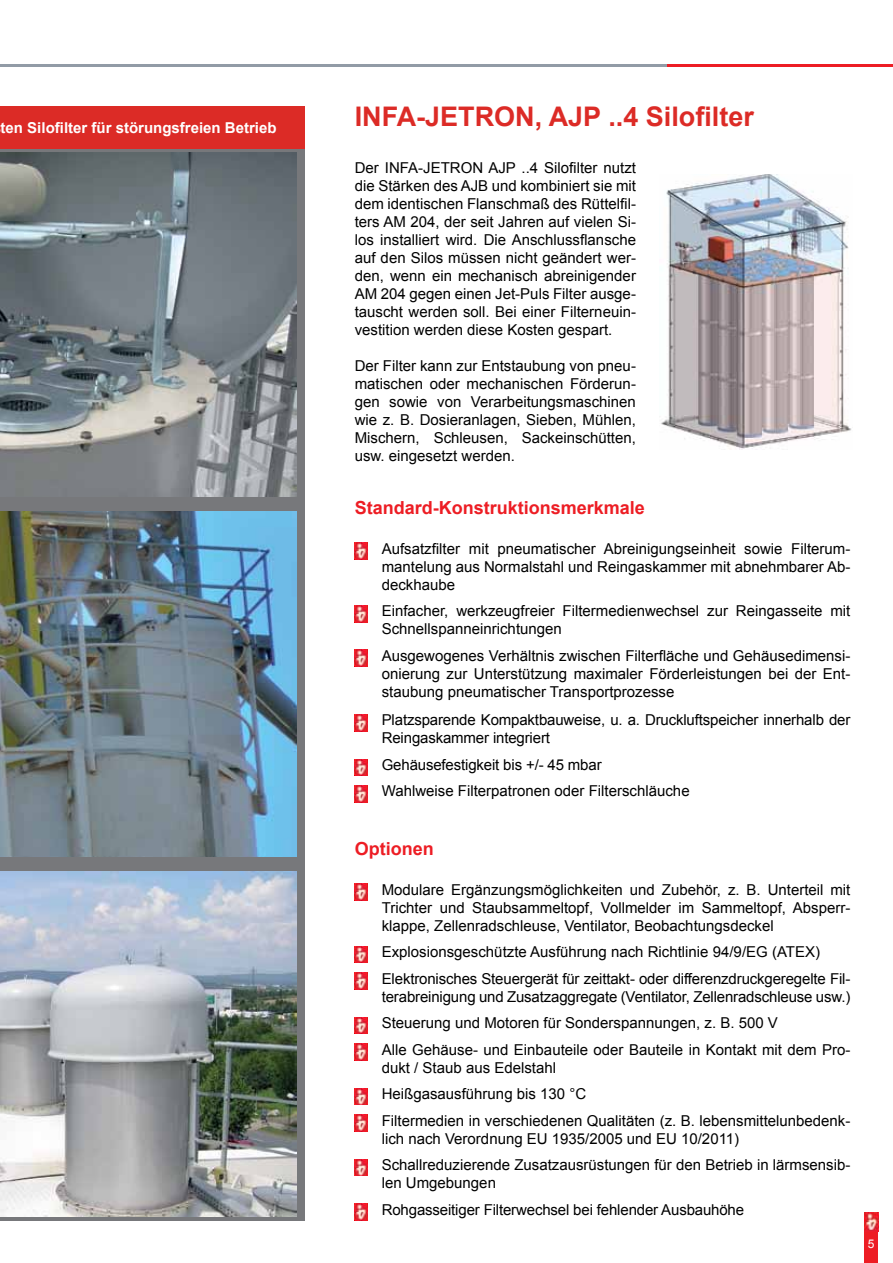
<style>
.page{position:relative;width:893px;height:1263px;background:#fff}
.page>*{position:absolute;margin:0;border:0;box-sizing:border-box;transform-origin:0 0}
.t1{font:700 27px "Arial";color:#dc2b26}
.t2{font:700 18px "Arial";color:#ed1d24}
.t3{font:15px/18px "Arial";color:#000;text-align:justify}
.t4{font:700 15px "Arial";color:#fff}
.t5{font:12px "Arial";color:#fff}
</style>
<div class="page">
<hr style="left:0;top:65px;width:754px;height:2px;background:#929ba6">
<hr style="left:667px;top:65px;width:226px;height:2px;background:#ed1d24">
<div style="left:864px;top:1213px;width:14px;height:50px;background:#ed1d24"></div>
<img style="left:864px;top:1213px;width:14px;height:18px">
<div style="left:0;top:106px;width:305px;height:1114px;background:#77787b"></div>
<div style="left:0;top:106px;width:305px;height:43px;background:#dc2b26"></div>
<img style="left:661px;top:174px;width:190px;height:275px">
<img style="left:0;top:152px;width:296px;height:344px">
<img style="left:0;top:872px;width:296px;height:344px">
<img style="left:355px;top:543px;width:12px;height:16px">
<img style="left:355px;top:605px;width:12px;height:17px">
<img style="left:355px;top:650px;width:12px;height:16px">
<img style="left:355px;top:715px;width:12px;height:16px">
<img style="left:355px;top:759px;width:12px;height:17px">
<img style="left:355px;top:786px;width:12px;height:16px">
<img style="left:355px;top:884px;width:12px;height:16px">
<img style="left:355px;top:946px;width:12px;height:17px">
<img style="left:355px;top:973px;width:12px;height:16px">
<img style="left:355px;top:1017px;width:12px;height:17px">
<img style="left:355px;top:1044px;width:12px;height:16px">
<img style="left:355px;top:1088px;width:12px;height:17px">
<img style="left:355px;top:1115px;width:12px;height:16px">
<img style="left:355px;top:1159px;width:12px;height:17px">
<img style="left:355px;top:1204px;width:12px;height:16px">
<img style="left:0;top:512px;width:296px;height:344px">
<p class="t4" style="left:1px;top:118px;width:277px">ten Silofilter für störungsfreien Betrieb</p>
<h1 class="t1" style="left:355px;top:98px;width:401px">INFA-JETRON, AJP ..4 Silofilter</h1>
<p class="t3" style="left:355px;top:159px;width:283px">Der INFA-JETRON AJP ..4 Silofilter nutzt die Stärken des AJB und kombiniert sie mit dem identischen Flanschmaß des Rüttelfil&shy;ters AM 204, der seit Jahren auf vielen Si&shy;los installiert wird. Die Anschlussflansche auf den Silos müssen nicht geändert wer&shy;den, wenn ein mechanisch abreinigender AM 204 gegen einen Jet-Puls Filter ausge&shy;tauscht werden soll. Bei einer Filterneuin&shy;vestition werden diese Kosten gespart.</p>
<p class="t3" style="left:355px;top:357px;width:283px">Der Filter kann zur Entstaubung von pneu&shy;matischen oder mechanischen Förderun&shy;gen sowie von Verarbeitungsmaschinen wie z. B. Dosieranlagen, Sieben, Mühlen, Mischern, Schleusen, Sackeinschütten, usw. eingesetzt werden.</p>
<p class="t2" style="left:355px;top:496px;width:292px">Standard-Konstruktionsmerkmale</p>
<p class="t3" style="left:382px;top:540px;width:470px;text-indent:-27px">• Aufsatzfilter mit pneumatischer Abreinigungseinheit sowie Filterum&shy;mantelung aus Normalstahl und Reingaskammer mit abnehmbarer Ab&shy;deckhaube</p>
<p class="t3" style="left:382px;top:602px;width:470px;text-indent:-27px">• Einfacher, werkzeugfreier Filtermedienwechsel zur Reingasseite mit<br>Schnellspanneinrichtungen</p>
<p class="t3" style="left:382px;top:647px;width:470px;text-indent:-27px">• Ausgewogenes Verhältnis zwischen Filterfläche und Gehäusedimensi&shy;onierung zur Unterstützung maximaler Förderleistungen bei der Ent&shy;staubung pneumatischer Transportprozesse</p>
<p class="t3" style="left:382px;top:711px;width:470px;text-indent:-27px">• Platzsparende Kompaktbauweise, u. a. Druckluftspeicher innerhalb der<br>Reingaskammer integriert</p>
<p class="t3" style="left:355px;top:756px;width:248px">• Gehäusefestigkeit bis +/- 45 mbar</p>
<p class="t3" style="left:355px;top:782px;width:336px">• Wahlweise Filterpatronen oder Filterschläuche</p>
<p class="t2" style="left:355px;top:836px;width:81px">Optionen</p>
<p class="t3" style="left:382px;top:880px;width:470px;text-indent:-27px">• Modulare Ergänzungsmöglichkeiten und Zubehör, z. B. Unterteil mit Trichter und Staubsammeltopf, Vollmelder im Sammeltopf, Absperr&shy;klappe, Zellenradschleuse, Ventilator, Beobachtungsdeckel</p>
<p class="t3" style="left:355px;top:943px;width:467px">• Explosionsgeschützte Ausführung nach Richtlinie 94/9/EG (ATEX)</p>
<p class="t3" style="left:355px;top:969px;width:497px;text-align:right">• Elektronisches Steuergerät für zeittakt- oder differenzdruckgeregelte Fil&shy;terabreinigung und Zusatzaggregate (Ventilator, Zellenradschleuse usw.)</p>
<p class="t3" style="left:355px;top:1014px;width:425px">• Steuerung und Motoren für Sonderspannungen, z. B. 500 V</p>
<p class="t3" style="left:382px;top:1040px;width:470px;text-indent:-27px">• Alle Gehäuse- und Einbauteile oder Bauteile in Kontakt mit dem Pro&shy;dukt / Staub aus Edelstahl</p>
<p class="t3" style="left:355px;top:1085px;width:233px">• Heißgasausführung bis 130 °C</p>
<p class="t3" style="left:382px;top:1111px;width:470px;text-indent:-27px">• Filtermedien in verschiedenen Qualitäten (z. B. lebensmittelunbedenk&shy;lich nach Verordnung EU 1935/2005 und EU 10/2011)</p>
<p class="t3" style="left:382px;top:1156px;width:470px;text-indent:-27px">• Schallreduzierende Zusatzausrüstungen für den Betrieb in lärmsensib&shy;len Umgebungen</p>
<p class="t3" style="left:355px;top:1200px;width:391px">• Rohgasseitiger Filterwechsel bei fehlender Ausbauhöhe</p>
<p class="t5" style="left:868px;top:1236px;width:8px">5</p>
</div>
